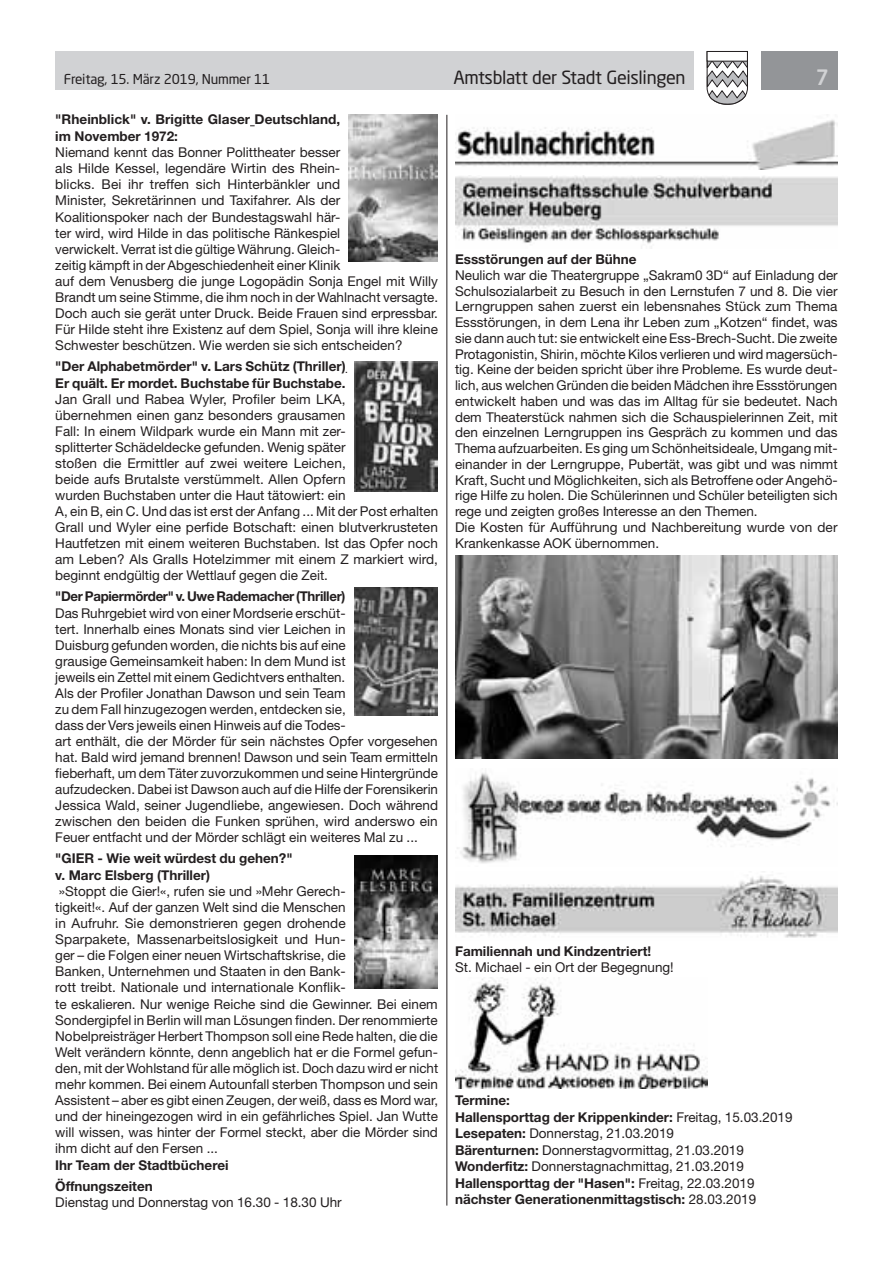
<style>
.page{position:relative;width:893px;height:1263px;background:#fff}
.page>*{position:absolute;margin:0;border:0;box-sizing:border-box;transform-origin:0 0}
.t1{font:500 21px "Neo Sans Std";color:#d1d2d4}
.t2{font:18px "Neo Sans Std";letter-spacing:-.02em;color:#231f20}
.t3{font:13.5px/16px "Helvetica Neue LT Std";color:#231f20}
.t4{font:700 13.5px/16.5px "Helvetica Neue LT Std";color:#231f20}
.t5{font:700 13.5px "Helvetica Neue LT Std";letter-spacing:-.025em;color:#231f20}
.t6{font:13.5px "Neo Sans Std";letter-spacing:-.015em;color:#231f20}
.s1{font-weight:400}
</style>
<div class="page">
<div style="left:55px;top:51px;width:639px;height:38px;background:#d1d2d4"></div>
<div style="left:761px;top:51px;width:77px;height:38px;background:#939598"></div>
<svg style="left:706px;top:51px;width:42px;height:54px"></svg>
<div style="left:707px;top:51px;width:41px;height:10px;background:#fff;border:1px solid #231f20"></div>
<hr style="left:446px;top:115px;width:1px;height:1090px;background:#231f20">
<img style="left:455px;top:119px;width:383px;height:51px">
<img style="left:455px;top:175px;width:383px;height:73px">
<img style="left:455px;top:555px;width:383px;height:203px">
<img style="left:457px;top:772px;width:381px;height:92px">
<img style="left:455px;top:875px;width:383px;height:63px">
<img style="left:455px;top:977px;width:252px;height:112px">
<img style="left:349px;top:115px;width:89px;height:147px">
<img style="left:354px;top:361px;width:84px;height:130px">
<img style="left:354px;top:587px;width:84px;height:128px">
<img style="left:354px;top:855px;width:84px;height:134px">
<p class="t6" style="left:64px;top:71px;width:208px">Freitag, 15. März 2019, Nummer 11</p>
<h2 class="t2" style="left:453px;top:66px;width:234px">Amtsblatt der Stadt Geislingen</h2>
<h1 class="t1" style="left:816px;top:64px;width:15px">7</h1>
<p class="t4" style="left:55px;top:111px;width:286px">"Rheinblick" v. Brigitte Glaser Deutschland, im November 1972:</p>
<p class="t3" style="left:55px;top:144px;width:384px">Niemand kennt das Bonner Polittheater besser<br>als Hilde Kessel, legendäre Wirtin des Rhein-<br>blicks. Bei ihr treffen sich Hinterbänkler und<br>Minister, Sekretärinnen und Taxifahrer. Als der<br>Koalitionspoker nach der Bundestagswahl här-<br>ter wird, wird Hilde in das politische Ränkespiel<br>verwickelt. Verrat ist die gültige Währung. Gleich-<br>zeitig kämpft in der Abgeschiedenheit einer Klinik<br>auf dem Venusberg die junge Logopädin Sonja Engel mit Willy Brandt um seine Stimme, die ihm noch in der Wahlnacht versagte.<br>Doch auch sie gerät unter Druck. Beide Frauen sind erpressbar.<br>Für Hilde steht ihre Existenz auf dem Spiel, Sonja will ihre kleine Schwester beschützen. Wie werden sie sich entscheiden?</p>
<p class="t4" style="left:55px;top:357px;width:292px">"Der Alphabetmörder" v. Lars Schütz (Thriller)<br>Er quält. Er mordet. Buchstabe für Buchstabe.</p>
<p class="t3" style="left:55px;top:391px;width:384px">Jan Grall und Rabea Wyler, Profiler beim LKA,<br>übernehmen einen ganz besonders grausamen<br>Fall: In einem Wildpark wurde ein Mann mit zer-<br>splitterter Schädeldecke gefunden. Wenig später<br>stoßen die Ermittler auf zwei weitere Leichen,<br>beide aufs Brutalste verstümmelt. Allen Opfern<br>wurden Buchstaben unter die Haut tätowiert: ein<br>A, ein B, ein C. Und das ist erst der Anfang ... Mit der Post erhalten Grall und Wyler eine perfide Botschaft: einen blutverkrusteten Hautfetzen mit einem weiteren Buchstaben. Ist das Opfer noch am Leben? Als Gralls Hotelzimmer mit einem Z markiert wird, beginnt endgültig der Wettlauf gegen die Zeit.</p>
<p class="t5" style="left:55px;top:588px;width:292px">"Der Papiermörder" v. Uwe Rademacher (Thriller)</p>
<p class="t3" style="left:55px;top:604px;width:384px">Das Ruhrgebiet wird von einer Mordserie erschüt-<br>tert. Innerhalb eines Monats sind vier Leichen in<br>Duisburg gefunden worden, die nichts bis auf eine<br>grausige Gemeinsamkeit haben: In dem Mund ist<br>jeweils ein Zettel mit einem Gedichtvers enthalten.<br>Als der Profiler Jonathan Dawson und sein Team<br>zu dem Fall hinzugezogen werden, entdecken sie,<br>dass der Vers jeweils einen Hinweis auf die Todes-<br>art enthält, die der Mörder für sein nächstes Opfer vorgesehen hat. Bald wird jemand brennen! Dawson und sein Team ermitteln fieberhaft, um dem Täter zuvorzukommen und seine Hintergründe aufzudecken. Dabei ist Dawson auch auf die Hilfe der Forensikerin Jessica Wald, seiner Jugendliebe, angewiesen. Doch während zwischen den beiden die Funken sprühen, wird anderswo ein Feuer entfacht und der Mörder schlägt ein weiteres Mal zu ...</p>
<p class="t4" style="left:55px;top:850px;width:239px">"GIER - Wie weit würdest du gehen?" v. Marc Elsberg (Thriller)</p>
<p class="t3" style="left:55px;top:883px;width:384px">»Stoppt die Gier!«, rufen sie und »Mehr Gerech-<br>tigkeit!«. Auf der ganzen Welt sind die Menschen<br>in Aufruhr. Sie demonstrieren gegen drohende<br>Sparpakete, Massenarbeitslosigkeit und Hun-<br>ger – die Folgen einer neuen Wirtschaftskrise, die<br>Banken, Unternehmen und Staaten in den Bank-<br>rott treibt. Nationale und internationale Konflik-<br>te eskalieren. Nur wenige Reiche sind die Gewinner. Bei einem Sondergipfel in Berlin will man Lösungen finden. Der renommierte Nobelpreisträger Herbert Thompson soll eine Rede halten, die die Welt verändern könnte, denn angeblich hat er die Formel gefun&shy;den, mit der Wohlstand für alle möglich ist. Doch dazu wird er nicht mehr kommen. Bei einem Autounfall sterben Thompson und sein Assistent – aber es gibt einen Zeugen, der weiß, dass es Mord war, und der hineingezogen wird in ein gefährliches Spiel. Jan Wutte will wissen, was hinter der Formel steckt, aber die Mörder sind ihm dicht auf den Fersen ...</p>
<p class="t4" style="left:55px;top:1154px;width:175px;line-height:21px">Ihr Team der Stadtbücherei<br>Öffnungszeiten</p>
<p class="t3" style="left:55px;top:1194px;width:288px">Dienstag und Donnerstag von 16.30 - 18.30 Uhr</p>
<p class="t4" style="left:455px;top:251px;width:183px">Essstörungen auf der Bühne</p>
<p class="t3" style="left:455px;top:267px;width:384px">Neulich war die Theatergruppe „Sakram0 3D“ auf Einladung der Schulsozialarbeit zu Besuch in den Lernstufen 7 und 8. Die vier Lerngruppen sahen zuerst ein lebensnahes Stück zum Thema Essstörungen, in dem Lena ihr Leben zum „Kotzen“ findet, was sie dann auch tut: sie entwickelt eine Ess-Brech-Sucht. Die zweite Protagonistin, Shirin, möchte Kilos verlieren und wird magersüch&shy;tig. Keine der beiden spricht über ihre Probleme. Es wurde deut&shy;lich, aus welchen Gründen die beiden Mädchen ihre Essstörungen entwickelt haben und was das im Alltag für sie bedeutet. Nach dem Theaterstück nahmen sich die Schauspielerinnen Zeit, mit den einzelnen Lerngruppen ins Gespräch zu kommen und das Thema aufzuarbeiten. Es ging um Schönheitsideale, Umgang mit&shy;einander in der Lerngruppe, Pubertät, was gibt und was nimmt Kraft, Sucht und Möglichkeiten, sich als Betroffene oder Angehö&shy;rige Hilfe zu holen. Die Schülerinnen und Schüler beteiligten sich rege und zeigten großes Interesse an den Themen.<br>Die Kosten für Aufführung und Nachbereitung wurde von der Krankenkasse AOK übernommen.</p>
<p class="t4" style="left:455px;top:942px;width:198px">Familiennah und Kindzentriert!</p>
<p class="t3" style="left:455px;top:959px;width:220px">St. Michael - ein Ort der Begegnung!</p>
<p class="t4" style="left:455px;top:1092px;width:339px">Termine:<br>Hallensporttag der Krippenkinder: <span class="s1">Freitag, 15.03.2019<br></span>Lesepaten: <span class="s1">Donnerstag, 21.03.2019<br></span>Bärenturnen: <span class="s1">Donnerstagvormittag, 21.03.2019<br></span>Wonderfitz: <span class="s1">Donnerstagnachmittag, 21.03.2019<br></span>Hallensporttag der "Hasen": <span class="s1">Freitag, 22.03.2019 </span>nächster Generationenmittagstisch: <span class="s1">28.03.2019</span></p>
</div>
